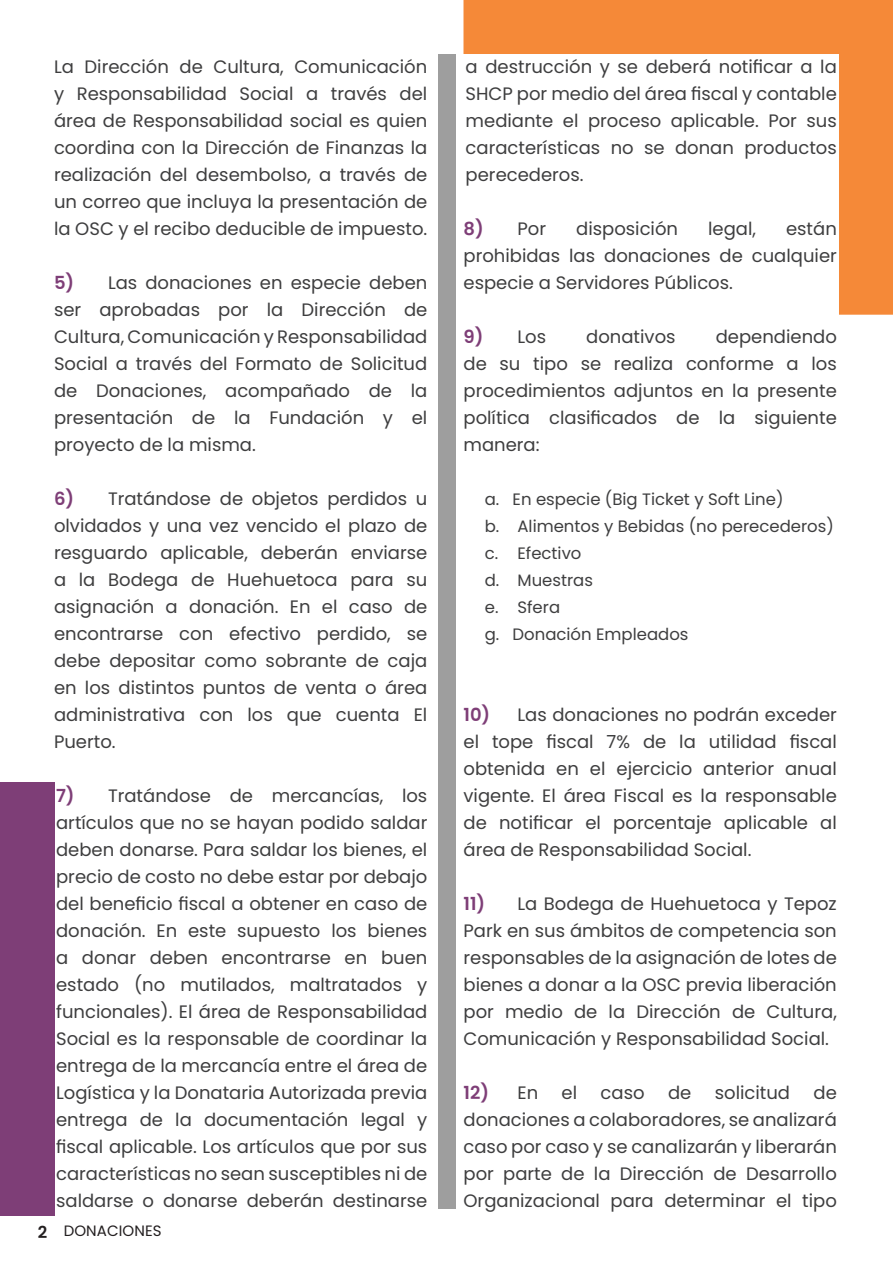
<style>
.page{position:relative;width:893px;height:1263px;background:#fff}
.page>*{position:absolute;margin:0;border:0;box-sizing:border-box;transform-origin:0 0}
.body_text{font:18px/27px "Poppins";color:#3e3e3f;text-align:justify}
.body_text-2{font:600 18px "Poppins";color:#7e3e77}
.body_text-3{font:16.5px "Poppins";color:#3e3e3f}
.t1{font:15px "Poppins";letter-spacing:.005em;color:#231f20}
.s1{font-weight:600;color:#7e3e77}
.s2{font-weight:600;font-size:16.5px}
.s3{font-weight:400;color:#3e3e3f}
</style>
<div class="page">
<svg style="left:463px;top:0;width:430px;height:315px"></svg>
<div style="left:438px;top:54px;width:17px;height:1155px;background:#9e9e9e"></div>
<div style="left:0;top:782px;width:54px;height:434px;background:#7e3e77"></div>
<p class="body_text" style="left:54px;top:53px;width:375px">La Dirección de Cultura, Comunicación y Responsabilidad Social a través del área de Responsabilidad social es quien coordina con la Dirección de Finanzas la realización del desembolso, a través de un correo que incluya la presentación de la OSC y el recibo deducible de impuesto.</p>
<p class="body_text" style="left:54px;top:269px;width:375px"><span class="s1">5)</span> Las donaciones en especie deben ser aprobadas por la Dirección de Cultura, Comunicación y Responsabilidad Social a través del Formato de Solicitud de Donaciones, acompañado de la presentación de la Fundación y el proyecto de la misma.</p>
<p class="body_text" style="left:54px;top:485px;width:375px"><span class="s1">6)</span> Tratándose de objetos perdidos u olvidados y una vez vencido el plazo de resguardo aplicable, deberán enviarse a la Bodega de Huehuetoca para su asignación a donación. En el caso de encontrarse con efectivo perdido, se debe depositar como sobrante de caja en los distintos puntos de venta o área administrativa con los que cuenta El Puerto.</p>
<p class="body_text" style="left:56px;top:782px;width:373px"><span class="s1">7)</span> Tratándose de mercancías, los artículos que no se hayan podido saldar deben donarse. Para saldar los bienes, el precio de costo no debe estar por debajo del beneficio fiscal a obtener en caso de donación. En este supuesto los bienes a donar deben encontrarse en buen estado (no mutilados, maltratados y funcionales). El área de Responsabilidad Social es la responsable de coordinar la entrega de la mercancía entre el área de Logística y la Donataria Autorizada previa entrega de la documentación legal y fiscal aplicable. Los artículos que por sus características no sean susceptibles ni de saldarse o donarse deberán destinarse</p>
<p class="t1" style="left:38px;top:1222px;width:125px"><span class="s2">2</span> DONACIONES</p>
<p class="body_text" style="left:466px;top:53px;width:373px">a destrucción y se deberá notificar a la SHCP por medio del área fiscal y contable mediante el proceso aplicable. Por sus características no se donan productos perecederos.</p>
<p class="body_text" style="left:463px;top:215px;width:84px"><span class="s1">8)</span> Por</p>
<p class="body_text" style="left:576px;top:215px;width:103px">disposición</p>
<p class="body_text" style="left:708px;top:215px;width:49px">legal,</p>
<p class="body_text" style="left:463px;top:215px;width:375px;text-indent:323px">están prohibidas las donaciones de cualquier especie a Servidores Públicos.</p>
<p class="body_text" style="left:463px;top:323px;width:84px"><span class="s1">9)</span> Los</p>
<p class="body_text" style="left:586px;top:323px;width:91px">donativos</p>
<p class="body_text" style="left:463px;top:323px;width:375px;text-indent:252px">dependiendo de su tipo se realiza conforme a los procedimientos adjuntos en la presente política clasificados de la siguiente manera:</p>
<p class="body_text-3" style="left:485px;top:490px;width:300px">a. En especie (Big Ticket y Soft Line)</p>
<p class="body_text-3" style="left:485px;top:517px;width:351px">b. Alimentos y Bebidas (no perecederos)</p>
<p class="body_text-3" style="left:485px;top:544px;width:98px">c. Efectivo</p>
<p class="body_text-3" style="left:485px;top:571px;width:110px">d. Muestras</p>
<p class="body_text-3" style="left:485px;top:598px;width:77px">e. Sfera</p>
<p class="body_text-3" style="left:485px;top:625px;width:205px">g. Donación Empleados</p>
<p class="body_text" style="left:463px;top:701px;width:375px"><span class="s1">10)</span> Las donaciones no podrán exceder el tope fiscal 7% de la utilidad fiscal obtenida en el ejercicio anterior anual vigente. El área Fiscal es la responsable de notificar el porcentaje aplicable al área de Responsabilidad Social.</p>
<p class="body_text" style="left:463px;top:890px;width:375px"><span class="s1">11)</span> La Bodega de Huehuetoca y Tepoz Park en sus ámbitos de competencia son responsables de la asignación de lotes de bienes a donar a la OSC previa liberación por medio de la Dirección de Cultura, Comunicación y Responsabilidad Social.</p>
<p class="body_text-2" style="left:463px;top:1082px;width:76px">12) <span class="s3">En</span></p>
<p class="body_text" style="left:562px;top:1079px;width:17px">el</p>
<p class="body_text" style="left:601px;top:1079px;width:46px">caso</p>
<p class="body_text" style="left:668px;top:1079px;width:25px">de</p>
<p class="body_text" style="left:715px;top:1079px;width:77px">solicitud</p>
<p class="body_text" style="left:463px;top:1079px;width:375px;text-indent:350px">de donaciones a colaboradores, se analizará caso por caso y se canalizarán y liberarán por parte de la Dirección de Desarrollo Organizacional para determinar el tipo</p>
</div>
